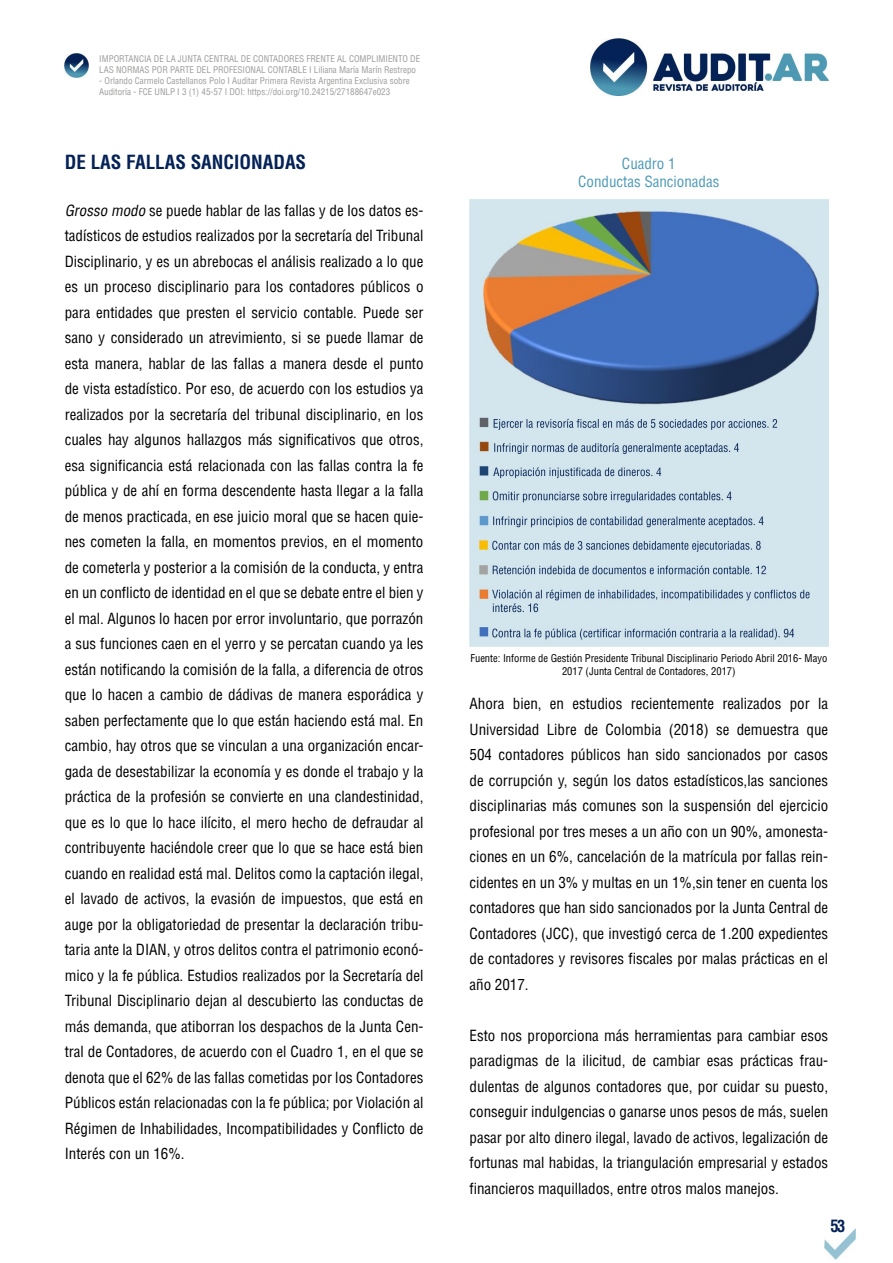
<style>
.page{position:relative;width:893px;height:1263px;background:#fff}
.page>*{position:absolute;margin:0;border:0;box-sizing:border-box;transform-origin:0 0}
.t1{font:700 condensed 19.05px "Switzerland";color:#052257}
.t2{font:700 condensed 16.5px "Switzerland";color:#052257}
.t3{font:15px/25.5px "Switzerland Condensed";color:#000;text-align:justify}
.t4{font:15px/18px "Switzerland Condensed";color:#4e9ab8;text-align:center}
.t5{font:10.5px/12.6px "Switzerland Condensed";color:#000;text-align:center}
.t6{font:9px/10.8px "Switzerland Condensed";color:#9d9d9c}
.s1{font-style:italic}
</style>
<div class="page">
<img style="left:824px;top:1229px;width:32px;height:30px">
<img style="left:591px;top:39px;width:237px;height:57px">
<img style="left:65px;top:53px;width:24px;height:24px">
<img style="left:469px;top:199px;width:359px;height:447px">
<p class="t6" style="left:99px;top:53px;width:322px">IMPORTANCIA DE LA JUNTA CENTRAL DE CONTADORES FRENTE AL COMPLIMIENTO DE<br>LAS NORMAS POR PARTE DEL PROFESIONAL CONTABLE I Liliana María Marín Restrepo</p>
<p class="t6" style="left:99px;top:75px;width:312px">- Orlando Carmelo Castellanos Polo I Auditar Primera Revista Argentina Exclusiva sobre<br>Auditoría - FCE UNLP I 3 (1) 45-57 I DOI: https://doi.org/10.24215/27188647e023</p>
<p class="t1" style="left:65px;top:150px;width:243px">DE LAS FALLAS SANCIONADAS</p>
<p class="t3" style="left:65px;top:197px;width:360px"><span class="s1">Grosso modo</span> se puede hablar de las fallas y de los datos es&shy;tadísticos de estudios realizados por la secretaría del Tribunal Disciplinario, y es un abrebocas el análisis realizado a lo que es un proceso disciplinario para los contadores públicos o para entidades que presten el servicio contable. Puede ser sano y considerado un atrevimiento, si se puede llamar de esta manera, hablar de las fallas a manera desde el punto de vista estadístico. Por eso, de acuerdo con los estudios ya realizados por la secretaría del tribunal disciplinario, en los cuales hay algunos hallazgos más significativos que otros, esa significancia está relacionada con las fallas contra la fe pública y de ahí en forma descendente hasta llegar a la falla de menos practicada, en ese juicio moral que se hacen quie&shy;nes cometen la falla, en momentos previos, en el momento de cometerla y posterior a la comisión de la conducta, y entra en un conflicto de identidad en el que se debate entre el bien y el mal. Algunos lo hacen por error involuntario, que porrazón a sus funciones caen en el yerro y se percatan cuando ya les están notificando la comisión de la falla, a diferencia de otros que lo hacen a cambio de dádivas de manera esporádica y saben perfectamente que lo que están haciendo está mal. En cambio, hay otros que se vinculan a una organización encar&shy;gada de desestabilizar la economía y es donde el trabajo y la práctica de la profesión se convierte en una clandestinidad, que es lo que lo hace ilícito, el mero hecho de defraudar al contribuyente haciéndole creer que lo que se hace está bien cuando en realidad está mal. Delitos como la captación ilegal, el lavado de activos, la evasión de impuestos, que está en auge por la obligatoriedad de presentar la declaración tribu&shy;taria ante la DIAN, y otros delitos contra el patrimonio econó&shy;mico y la fe pública. Estudios realizados por la Secretaría del Tribunal Disciplinario dejan al descubierto las conductas de más demanda, que atiborran los despachos de la Junta Cen&shy;tral de Contadores, de acuerdo con el Cuadro 1, en el que se denota que el 62% de las fallas cometidas por los Contadores Públicos están relacionadas con la fe pública; por Violación al Régimen de Inhabilidades, Incompatibilidades y Conflicto de Interés con un 16%.</p>
<p class="t4" style="left:578px;top:154px;width:143px">Cuadro 1<br>Conductas Sancionadas</p>
<p class="t5" style="left:470px;top:652px;width:358px">Fuente: Informe de Gestión Presidente Tribunal Disciplinario Periodo Abril 2016- Mayo<br>2017 (Junta Central de Contadores, 2017)</p>
<p class="t3" style="left:469px;top:691px;width:360px">Ahora bien, en estudios recientemente realizados por la Universidad Libre de Colombia (2018) se demuestra que 504 contadores públicos han sido sancionados por casos de corrupción y, según los datos estadísticos,las sanciones disciplinarias más comunes son la suspensión del ejercicio profesional por tres meses a un año con un 90%, amonesta&shy;ciones en un 6%, cancelación de la matrícula por fallas rein&shy;cidentes en un 3% y multas en un 1%,sin tener en cuenta los contadores que han sido sancionados por la Junta Central de Contadores (JCC), que investigó cerca de 1.200 expedientes de contadores y revisores fiscales por malas prácticas en el año 2017.</p>
<p class="t3" style="left:469px;top:1022px;width:360px">Esto nos proporciona más herramientas para cambiar esos paradigmas de la ilicitud, de cambiar esas prácticas frau&shy;dulentas de algunos contadores que, por cuidar su puesto, conseguir indulgencias o ganarse unos pesos de más, suelen pasar por alto dinero ilegal, lavado de activos, legalización de fortunas mal habidas, la triangulación empresarial y estados financieros maquillados, entre otros malos manejos.</p>
<p class="t2" style="left:831px;top:1216px;width:16px">53</p>
</div>
